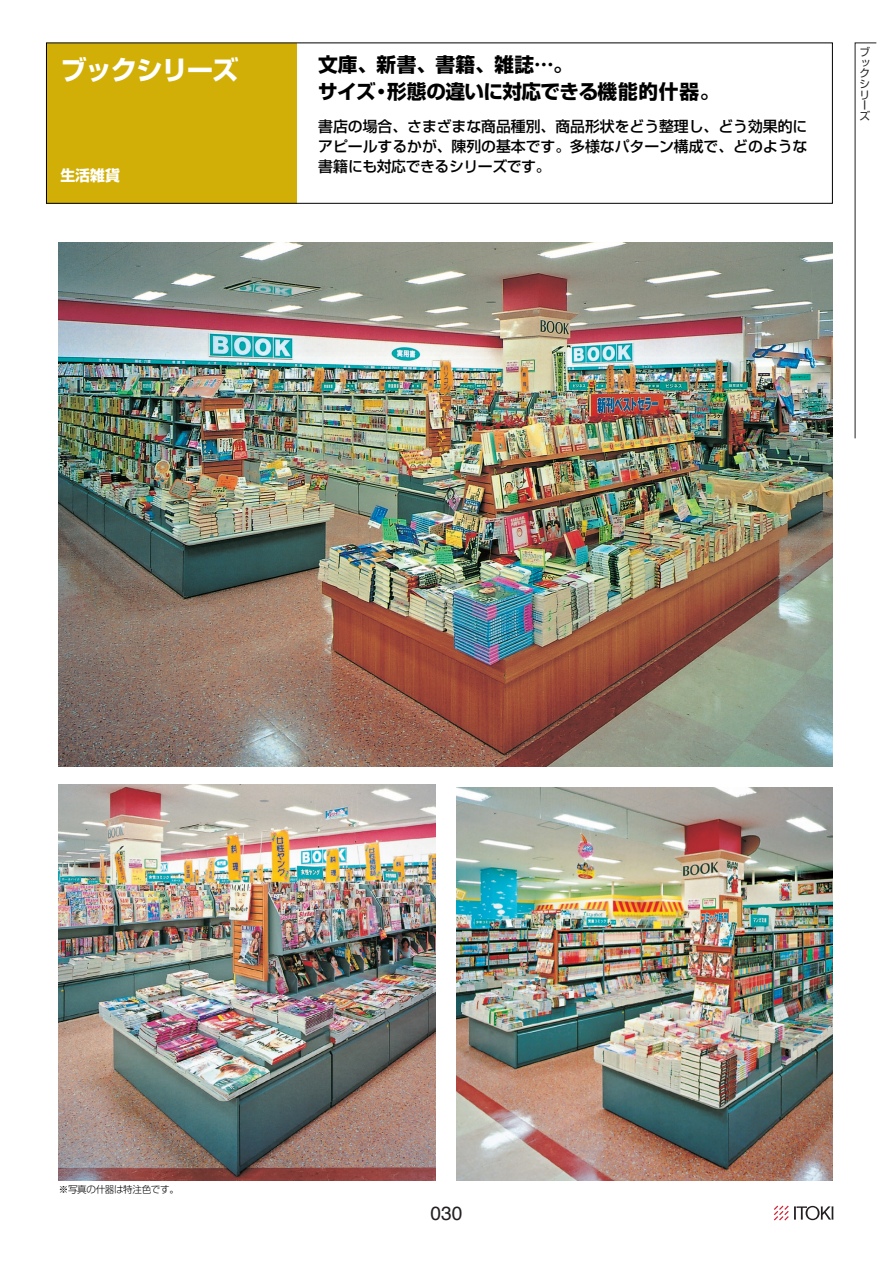
<style>
.page{position:relative;width:893px;height:1263px;background:#fff}
.page>*{position:absolute;margin:0;border:0;box-sizing:border-box;transform-origin:0 0}
.t1{font:700 26.55px "Shin Go Pr 6 N";letter-spacing:-.05em;color:#fff}
.t2{font:700 19.65px/26.5px "Shin Go Pr 6 N";letter-spacing:-.03em;color:#000}
.t3{font:19.2px "Helvetica";color:#231f20}
.t4{font:500 14.85px/20.2px "Shin Go Pr 6 N";letter-spacing:-.005em;color:#000;text-align:justify}
.t5{font:700 14.85px "Shin Go Pr 6 N";color:#fff}
.t6{font:10.65px/10.6px "Shin Go Pr 6 N";color:#231f20}
.t7{font:300 9.6px "Shin Go Pr 6 N";letter-spacing:-.04em;color:#000}
</style>
<div class="page">
<div style="left:46px;top:43px;width:251px;height:160px;background:#d1af06"></div>
<div style="left:46px;top:43px;width:787px;height:161px;border:1px solid #000"></div>
<img style="left:59px;top:242px;width:774px;height:524px">
<img style="left:59px;top:784px;width:376px;height:396px">
<img style="left:456px;top:787px;width:377px;height:393px">
<svg style="left:774px;top:1205px;width:59px;height:15px"></svg>
<svg style="left:854px;top:42px;width:23px;height:397px"></svg>
<p class="t1" style="left:60px;top:49px;width:180px">ブックシリーズ</p>
<p class="t5" style="left:60px;top:163px;width:61px">生活雑貨</p>
<p class="t2" style="left:318px;top:51px;width:403px">文庫、新書、書籍、雑誌…。<br>サイズ・形態の違いに対応できる機能的什器。</p>
<p class="t4" style="left:318px;top:115px;width:491px">書店の場合、さまざまな商品種別、商品形状をどう整理し、どう効果的にアピールするかが、陳列の基本です。多様なパターン構成で、どのような書籍にも対応できるシリーズです。</p>
<p class="t6" style="left:859px;top:46px;width:12px">ブックシリーズ</p>
<p class="t7" style="left:59px;top:1181px;width:122px">※写真の什器は特注色です。</p>
<p class="t3" style="left:430px;top:1198px;width:33px">030</p>
</div>
